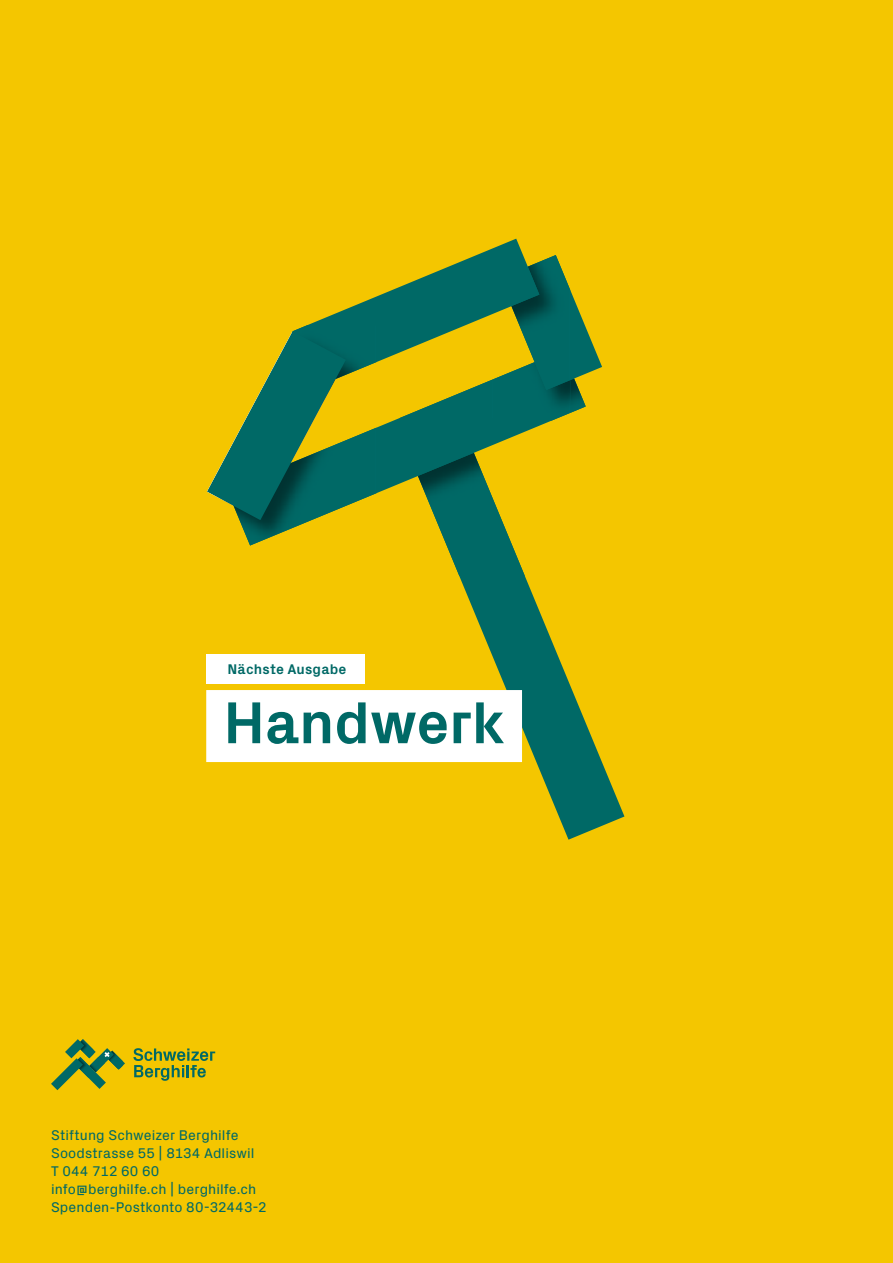
<style>
.page{position:relative;width:893px;height:1263px;background:#f4c600}
.page>*{position:absolute;margin:0;border:0;box-sizing:border-box;transform-origin:0 0}
.t1{font:700 60px "Px Grotesk";letter-spacing:-.01em;color:#006966}
.t2{font:14.25px/18px "Px Grotesk";letter-spacing:.005em;color:#006966}
.t3{font:700 14.25px "Px Grotesk";letter-spacing:.01em;color:#006966}
</style>
<div class="page">
<svg style="left:133px;top:1048px;width:82px;height:33px"></svg>
<svg style="left:51px;top:1039px;width:74px;height:51px"></svg>
<svg style="left:406px;top:576px;width:218px;height:264px"></svg>
<img style="left:446px;top:545px;width:79px;height:31px">
<svg style="left:401px;top:418px;width:150px;height:127px"></svg>
<img style="left:493px;top:390px;width:93px;height:31px">
<img style="left:401px;top:390px;width:92px;height:28px">
<svg style="left:552px;top:418px;width:18px;height:3px"></svg>
<img style="left:493px;top:390px;width:77px;height:28px">
<svg style="left:401px;top:239px;width:201px;height:151px"></svg>
<svg style="left:207px;top:286px;width:194px;height:260px"></svg>
<div style="left:206px;top:690px;width:316px;height:72px;background:#fff"></div>
<div style="left:206px;top:655px;width:158px;height:29px;background:#fff"></div>
<p class="t3" style="left:227px;top:659px;width:121px">Nächste Ausgabe</p>
<h1 class="t1" style="left:223px;top:679px;width:283px">Handwerk</h1>
<p class="t2" style="left:51px;top:1125px;width:217px">Stiftung Schweizer Berghilfe<br>Soodstrasse 55 | 8134 Adliswil<br>T 044 712 60 60 info@berghilfe.ch | berghilfe.ch<br>Spenden-Postkonto 80-32443-2</p>
</div>
